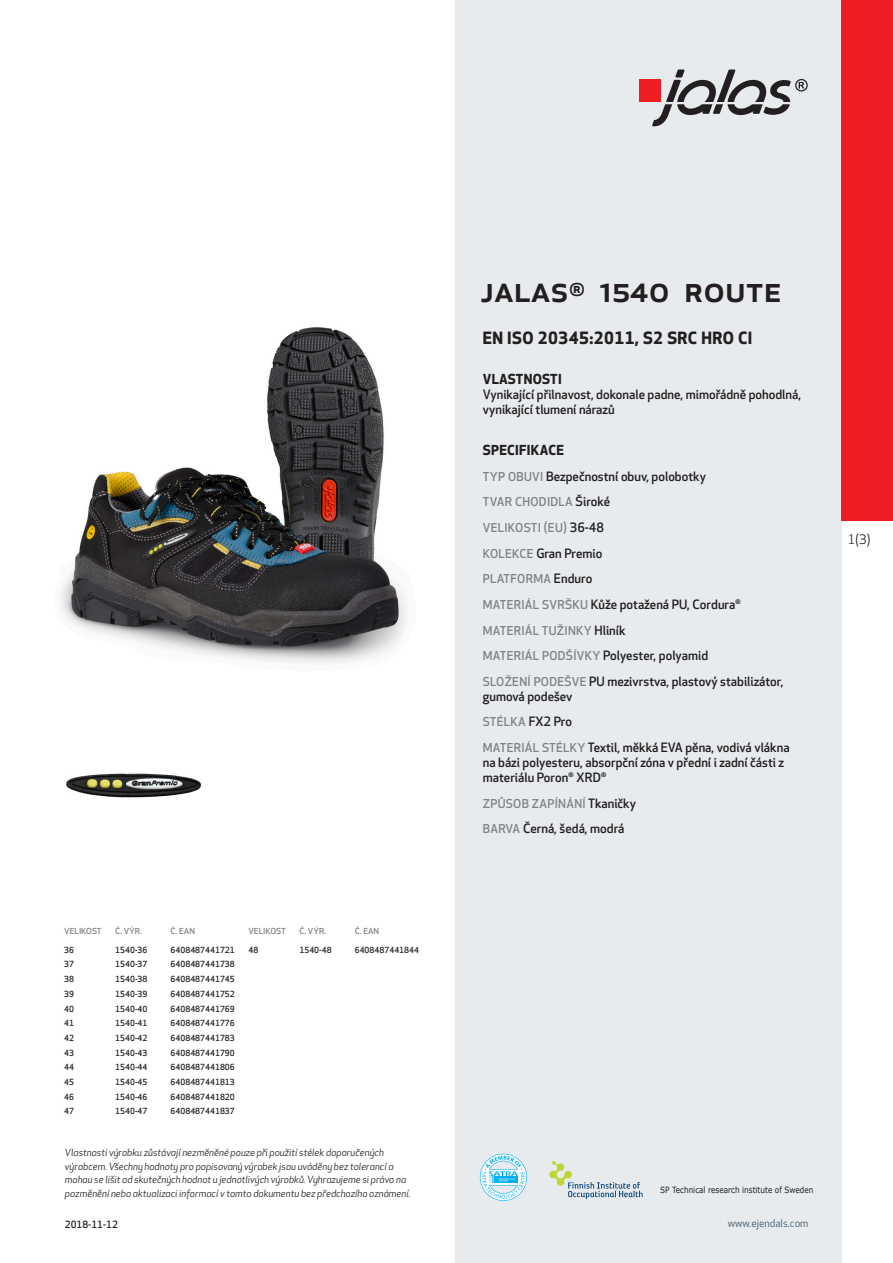
<style>
.page{position:relative;width:893px;height:1263px;background:#fff}
.page>*{position:absolute;margin:0;border:0;box-sizing:border-box;transform-origin:0 0}
.prodname{font:500 36px "Apex New";color:#231f20}
.Funktion_body{font:700 16.5px "Apex New";letter-spacing:.025em;color:#231f20}
.Funktion_body-2{font:700 13.5px "Apex New";letter-spacing:.025em;color:#231f20}
.t1{font:12.75px "Apex New";color:#231f20}
.Funktion_body-3{font:500 12.6px/15px "Apex New";color:#231f20}
.Funktion_body-4{font:500 12px "Apex New";letter-spacing:.025em;color:#808285}
.t2{font:10.5px "Apex New";color:#405968}
.t3{font:italic 9.75px/13.5px "Apex New";color:#231f20}
.Sidfot_datum{font:500 9.75px "Apex New";color:#231f20}
.t4{font:8.55px "Verdana";color:#231f20;scale:.85 1}
.ArticleTable_body{font:500 8.25px "Apex New";color:#231f20}
.ArticeTable_header{font:500 8.1px "Apex New";color:#808285;scale:1.06 1}
.s1{font-size:12px;color:#808285}
.s2{font-size:12.6px;color:#231f20}
</style>
<div class="page">
<div style="left:455px;top:0;width:387px;height:1263px;background:#e8ebee"></div>
<svg style="left:549px;top:1161px;width:94px;height:38px"></svg>
<svg style="left:480px;top:1154px;width:47px;height:47px"></svg>
<div style="left:639px;top:80px;width:22px;height:22px;background:#ee1d23"></div>
<svg style="left:652px;top:70px;width:156px;height:56px"></svg>
<div style="left:842px;top:0;width:51px;height:520px;background:#ee1d23"></div>
<img style="left:61px;top:327px;width:345px;height:336px">
<img style="left:66px;top:773px;width:136px;height:25px">
<p class="ArticeTable_header" style="left:64px;top:925px;width:37px">VELIKOST</p>
<p class="ArticeTable_header" style="left:115px;top:925px;width:27px">Č. VÝR.</p>
<p class="ArticeTable_header" style="left:171px;top:925px;width:25px">Č. EAN</p>
<p class="ArticleTable_body" style="left:64px;top:944px;width:11px">36</p>
<p class="ArticleTable_body" style="left:115px;top:944px;width:34px">1540-36</p>
<p class="ArticleTable_body" style="left:171px;top:944px;width:66px">6408487441721</p>
<p class="ArticleTable_body" style="left:64px;top:959px;width:11px">37</p>
<p class="ArticleTable_body" style="left:115px;top:959px;width:34px">1540-37</p>
<p class="ArticleTable_body" style="left:171px;top:959px;width:66px">6408487441738</p>
<p class="ArticleTable_body" style="left:64px;top:973px;width:11px">38</p>
<p class="ArticleTable_body" style="left:115px;top:973px;width:34px">1540-38</p>
<p class="ArticleTable_body" style="left:171px;top:973px;width:66px">6408487441745</p>
<p class="ArticleTable_body" style="left:64px;top:988px;width:11px">39</p>
<p class="ArticleTable_body" style="left:115px;top:988px;width:34px">1540-39</p>
<p class="ArticleTable_body" style="left:171px;top:988px;width:66px">6408487441752</p>
<p class="ArticleTable_body" style="left:64px;top:1003px;width:11px">40</p>
<p class="ArticleTable_body" style="left:115px;top:1003px;width:34px">1540-40</p>
<p class="ArticleTable_body" style="left:171px;top:1003px;width:66px">6408487441769</p>
<p class="ArticleTable_body" style="left:64px;top:1018px;width:11px">41</p>
<p class="ArticleTable_body" style="left:115px;top:1018px;width:34px">1540-41</p>
<p class="ArticleTable_body" style="left:171px;top:1018px;width:66px">6408487441776</p>
<p class="ArticleTable_body" style="left:64px;top:1032px;width:11px">42</p>
<p class="ArticleTable_body" style="left:115px;top:1032px;width:34px">1540-42</p>
<p class="ArticleTable_body" style="left:171px;top:1032px;width:66px">6408487441783</p>
<p class="ArticleTable_body" style="left:64px;top:1047px;width:11px">43</p>
<p class="ArticleTable_body" style="left:115px;top:1047px;width:34px">1540-43</p>
<p class="ArticleTable_body" style="left:171px;top:1047px;width:66px">6408487441790</p>
<p class="ArticleTable_body" style="left:64px;top:1062px;width:11px">44</p>
<p class="ArticleTable_body" style="left:115px;top:1062px;width:34px">1540-44</p>
<p class="ArticleTable_body" style="left:171px;top:1062px;width:66px">6408487441806</p>
<p class="ArticleTable_body" style="left:64px;top:1076px;width:11px">45</p>
<p class="ArticleTable_body" style="left:115px;top:1076px;width:34px">1540-45</p>
<p class="ArticleTable_body" style="left:171px;top:1076px;width:66px">6408487441813</p>
<p class="ArticleTable_body" style="left:64px;top:1091px;width:11px">46</p>
<p class="ArticleTable_body" style="left:115px;top:1091px;width:34px">1540-46</p>
<p class="ArticleTable_body" style="left:171px;top:1091px;width:66px">6408487441820</p>
<p class="ArticleTable_body" style="left:64px;top:1106px;width:11px">47</p>
<p class="ArticleTable_body" style="left:115px;top:1106px;width:34px">1540-47</p>
<p class="ArticleTable_body" style="left:171px;top:1106px;width:66px">6408487441837</p>
<p class="ArticeTable_header" style="left:248px;top:925px;width:37px">VELIKOST</p>
<p class="ArticeTable_header" style="left:299px;top:925px;width:27px">Č. VÝR.</p>
<p class="ArticeTable_header" style="left:355px;top:925px;width:25px">Č. EAN</p>
<p class="ArticleTable_body" style="left:248px;top:944px;width:11px">48</p>
<p class="ArticleTable_body" style="left:299px;top:944px;width:34px">1540-48</p>
<p class="ArticleTable_body" style="left:355px;top:944px;width:66px">6408487441844</p>
<p class="t3" style="left:65px;top:1146px;width:347px">Vlastnosti výrobku zůstávají nezměněné pouze při použití stélek doporučených výrobcem. Všechny hodnoty pro popisovaný výrobek jsou uváděny bez tolerancí a mohou se lišit od skutečných hodnot u jednotlivých výrobků. Vyhrazujeme si právo na pozměnění nebo aktualizaci informací v tomto dokumentu bez předchozího oznámení.</p>
<p class="Sidfot_datum" style="left:65px;top:1218px;width:54px">2018-11-12</p>
<p class="prodname" style="left:480px;top:265px;width:303px">JALAS<sup>®</sup> 1540 Route</p>
<p class="Funktion_body" style="left:483px;top:326px;width:271px">EN ISO 20345:2011, S2 SRC HRO CI</p>
<p class="Funktion_body-2" style="left:483px;top:370px;width:80px">VLASTNOSTI</p>
<p class="Funktion_body-3" style="left:483px;top:387px;width:320px">Vynikající přilnavost, dokonale padne, mimořádně pohodlná, vynikající tlumení nárazů</p>
<p class="Funktion_body-2" style="left:483px;top:440px;width:83px">SPECIFIKACE</p>
<p class="Funktion_body-3" style="left:483px;top:468px;width:225px"><span class="s1">TYP OBUVI</span> Bezpečnostní obuv, polobotky</p>
<p class="Funktion_body-4" style="left:483px;top:494px;width:129px">TVAR CHODIDLA <span class="s2">Široké</span></p>
<p class="Funktion_body-4" style="left:483px;top:520px;width:123px">VELIKOSTI (EU) <span class="s2">36-48</span></p>
<p class="Funktion_body-3" style="left:483px;top:545px;width:121px"><span class="s1">KOLEKCE</span> Gran Premio</p>
<p class="Funktion_body-4" style="left:483px;top:571px;width:111px">PLATFORMA <span class="s2">Enduro</span></p>
<p class="Funktion_body-3" style="left:483px;top:597px;width:260px"><span class="s1">MATERIÁL SVRŠKU</span> Kůže potažená PU, Cordura<sup>®</sup></p>
<p class="Funktion_body-4" style="left:483px;top:622px;width:144px">MATERIÁL TUŽINKY <span class="s2">Hliník</span></p>
<p class="Funktion_body-3" style="left:483px;top:648px;width:227px"><span class="s1">MATERIÁL PODŠÍVKY</span> Polyester, polyamid</p>
<p class="Funktion_body-3" style="left:483px;top:673px;width:302px"><span class="s1">SLOŽENÍ PODEŠVE</span> PU mezivrstva, plastový stabilizátor, gumová podešev</p>
<p class="Funktion_body-4" style="left:483px;top:714px;width:91px">STÉLKA <span class="s2">FX2 Pro</span></p>
<p class="Funktion_body-3" style="left:483px;top:740px;width:308px"><span class="s1">MATERIÁL STÉLKY</span> Textil, měkká EVA pěna, vodivá vlákna na bázi polyesteru, absorpční zóna v přední i zadní části z materiálu Poron<sup>®</sup> XRD<sup>®</sup></p>
<p class="Funktion_body-4" style="left:483px;top:795px;width:155px">ZPŮSOB ZAPÍNÁNÍ <span class="s2">Tkaničky</span></p>
<p class="Funktion_body-3" style="left:483px;top:821px;width:143px"><span class="s1">BARVA</span> Černá, šedá, modrá</p>
<p class="t1" style="left:848px;top:531px;width:24px">1(3)</p>
<p class="t4" style="left:660px;top:1184px;width:182px">SP Technical research institute of Sweden</p>
<p class="t2" style="left:728px;top:1217px;width:82px">www.ejendals.com</p>
</div>
